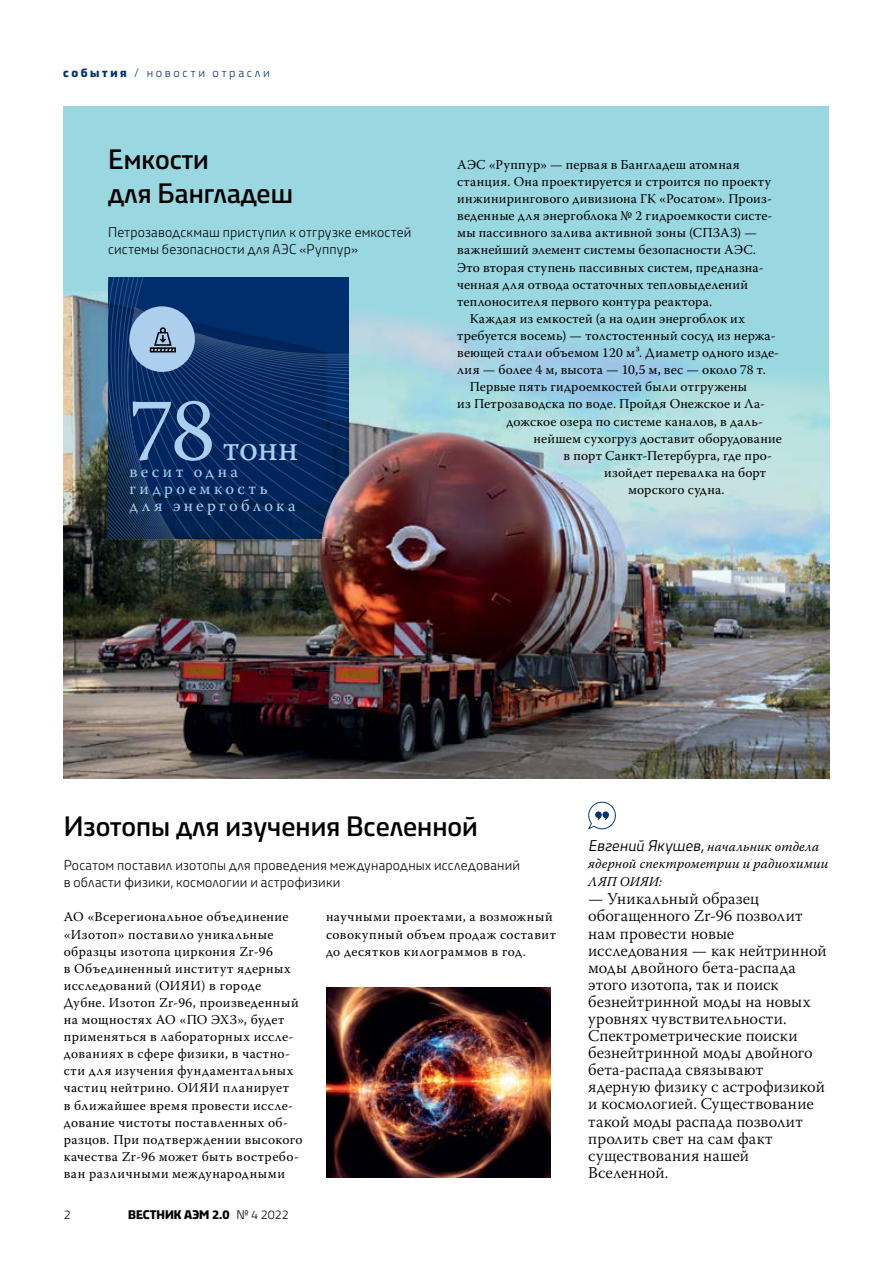
<style>
.page{position:relative;width:893px;height:1263px;background:#fff}
.page>*{position:absolute;margin:0;border:0;box-sizing:border-box;transform-origin:0 0}
.t1{font:90px "Warnock Pro";color:#adcfee}
.t2{font:36px "Warnock Pro";color:#adcfee}
.t3{font:500 27px/34.2px "Strekoza";color:#000}
.t4{font:300 16.5px/17.1px "Warnock Pro";letter-spacing:.005em;color:#000}
.t5{font:16.5px/17.1px "Warnock Pro";letter-spacing:.205em;color:#adcfee}
.t6{font:13.5px/17.1px "Warnock Pro";letter-spacing:.025em;color:#000}
.t7{font:13.5px/17.1px "Strekoza";letter-spacing:.015em;color:#000}
.t8{font:italic 13.5px/17.1px "Warnock Pro";letter-spacing:.015em;color:#000}
.t9{font:13.5px "Warnock Pro";letter-spacing:.005em;color:#000}
.t10{font:12px "Strekoza";letter-spacing:.225em;color:#003274}
.t11{font:700 12px "Strekoza";color:#000}
.t12{font:12px "Strekoza";color:#000}
.s1{font-weight:700}
.s2{font-weight:400}
.s3{font-family:"Strekoza";font-size:15px}
</style>
<div class="page">
<div style="left:64px;top:106px;width:765px;height:465px;background:#9ad8e1"></div>
<img style="left:64px;top:291px;width:765px;height:487px">
<img style="left:326px;top:987px;width:225px;height:191px">
<svg style="left:588px;top:802px;width:28px;height:27px"></svg>
<svg style="left:108px;top:277px;width:241px;height:262px;background:#072c63"></svg>
<div style="left:129px;top:306px;width:66px;height:66px;background:#adcfee;border-radius:50%"></div>
<svg style="left:150px;top:327px;width:26px;height:25px"></svg>
<img style="left:320px;top:432px;width:117px;height:165px">
<p class="t10" style="left:63px;top:64px;width:208px"><span class="s1">события</span> / новости отрасли</p>
<h3 class="t3" style="left:108px;top:142px;width:186px">Емкости<br>для Бангладеш</h3>
<p class="t7" style="left:108px;top:224px;width:305px">Петрозаводскмаш приступил к отгрузке емкостей системы безопасности для АЭС «Руппур»</p>
<h1 class="t1" style="left:129px;top:376px;width:88px">78</h1>
<h2 class="t2" style="left:223px;top:426px;width:77px">тонн</h2>
<p class="t5" style="left:129px;top:462px;width:168px">весит одна гидроемкость для энергоблока</p>
<p class="t6" style="left:457px;top:156px;width:284px">АЭС «Руппур» — первая в Бангладеш атомная</p>
<p class="t6" style="left:457px;top:173px;width:315px">станция. Она проектируется и строится по проекту</p>
<p class="t6" style="left:457px;top:190px;width:316px">инжинирингового дивизиона ГК «Росатом». Произ-</p>
<p class="t6" style="left:457px;top:207px;width:317px">веденные для энергоблока № 2 гидроемкости систе-</p>
<p class="t6" style="left:457px;top:224px;width:301px">мы пассивного залива активной зоны (СПЗАЗ) —</p>
<p class="t6" style="left:457px;top:241px;width:300px">важнейший элемент системы безопасности АЭС.</p>
<p class="t6" style="left:457px;top:258px;width:308px">Это вторая ступень пассивных систем, предназна-</p>
<p class="t6" style="left:457px;top:275px;width:292px">ченная для отвода остаточных тепловыделений</p>
<p class="t6" style="left:457px;top:293px;width:256px">теплоносителя первого контура реактора.</p>
<p class="t6" style="left:470px;top:310px;width:277px">Каждая из емкостей (а на один энергоблок их</p>
<p class="t6" style="left:457px;top:327px;width:320px">требуется восемь) — толстостенный сосуд из нержа-</p>
<p class="t6" style="left:457px;top:344px;width:324px">веющей стали объемом 120 м³. Диаметр одного изде-</p>
<p class="t9" style="left:457px;top:362px;width:310px">лия — более 4 м, высота — 10,5 м, вес — около 78 т.</p>
<p class="t6" style="left:470px;top:378px;width:279px">Первые пять гидроемкостей были отгружены</p>
<p class="t6" style="left:457px;top:395px;width:309px">из Петрозаводска по воде. Пройдя Онежское и Ла-</p>
<p class="t6" style="left:507px;top:412px;width:258px">дожское озера по системе каналов, в даль-</p>
<p class="t6" style="left:534px;top:429px;width:250px">нейшем сухогруз доставит оборудование</p>
<p class="t6" style="left:564px;top:446px;width:210px">в порт Санкт-Петербурга, где про-</p>
<p class="t6" style="left:604px;top:464px;width:164px">изойдет перевалка на борт</p>
<p class="t9" style="left:628px;top:481px;width:98px">морского судна.</p>
<h3 class="t3" style="left:64px;top:809px;width:416px">Изотопы для изучения Вселенной</h3>
<p class="t7" style="left:64px;top:856px;width:458px">Росатом поставил изотопы для проведения международных исследований в области физики, космологии и астрофизики</p>
<p class="t6" style="left:64px;top:908px;width:240px">АО «Всерегиональное объединение «Изотоп» поставило уникальные образцы изотопа циркония Zr-96<br>в Объединенный институт ядерных исследований (ОИЯИ) в городе Дубне. Изотоп Zr-96, произведенный на мощностях АО «ПО ЭХЗ», будет применяться в лабораторных иссле&shy;дованиях в сфере физики, в частно&shy;сти для изучения фундаментальных частиц нейтрино. ОИЯИ планирует<br>в ближайшее время провести иссле&shy;дование чистоты поставленных об&shy;разцов. При подтверждении высокого качества Zr-96 может быть востребо&shy;ван различными международными</p>
<p class="t6" style="left:326px;top:908px;width:231px">научными проектами, а возможный совокупный объем продаж составит до десятков килограммов в год.</p>
<p class="t12" style="left:64px;top:1207px;width:9px">2</p>
<p class="t11" style="left:128px;top:1207px;width:162px">ВЕСТНИК АЭМ 2.0 <span class="s2">№ 4 2022</span></p>
<p class="t8" style="left:588px;top:838px;width:242px"><span class="s3">Евгений Якушев,</span> начальник отдела ядерной спектрометрии и радиохимии<br>ЛЯП ОИЯИ:</p>
<p class="t4" style="left:588px;top:890px;width:240px">— Уникальный образец обогащенного Zr-96 позволит нам провести новые исследования — как нейтринной моды двойного бета-распада этого изотопа, так и поиск безнейтринной моды на новых уровнях чувствительности.<br>Спектрометрические поиски безнейтринной моды двойного бета-распада связывают ядерную физику с астрофизикой и космологией. Существование такой моды распада позволит пролить свет на сам факт существования нашей<br>Вселенной.</p>
</div>
